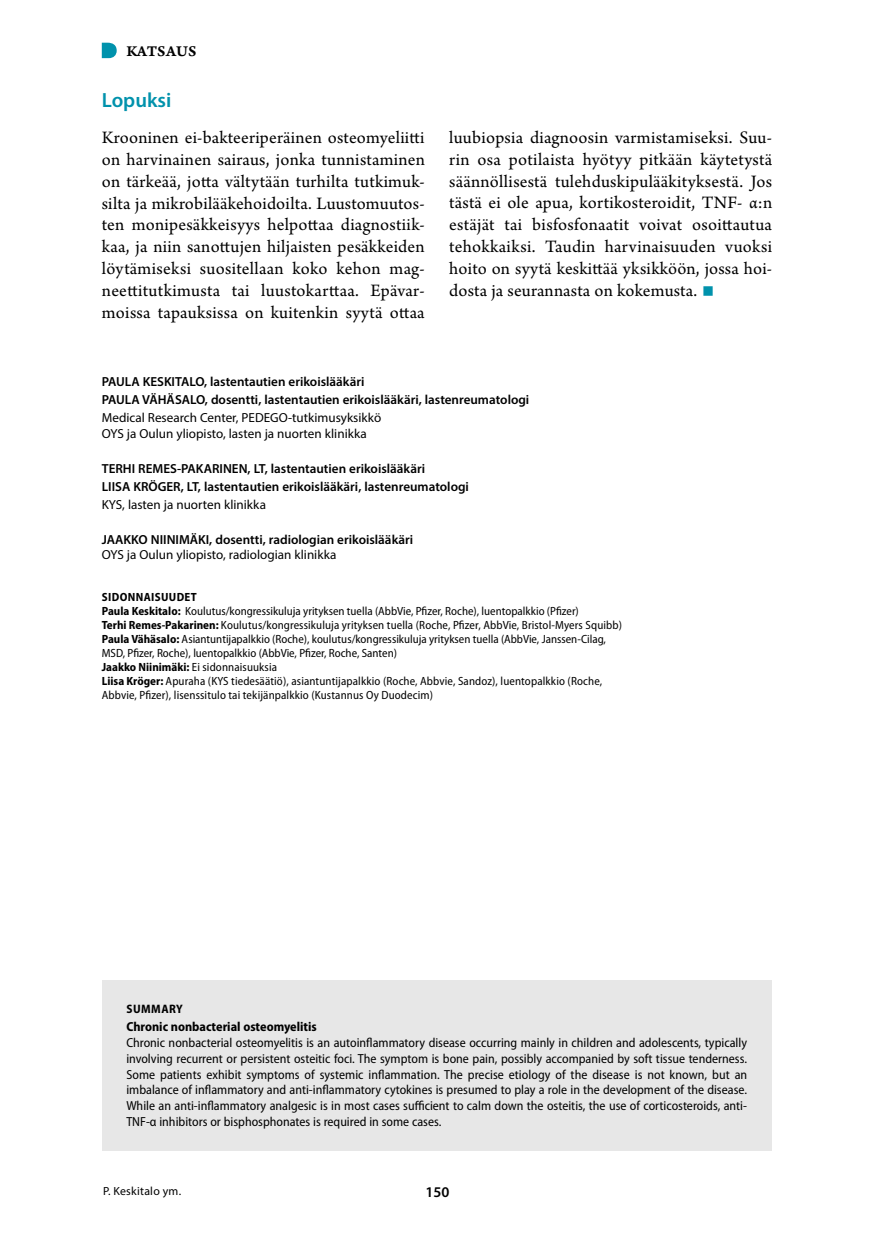
<style>
.page{position:relative;width:874px;height:1241px;background:#fff}
.page>*{position:absolute;margin:0;border:0;box-sizing:border-box;transform-origin:0 0}
.t1{font:42px "Arno Pro";color:#0092ac}
.t2{font:600 20.65px "Myriad Pro";color:#0092ac}
.t3{font:18.38px/21.9px "Arno Pro";letter-spacing:.01em;color:#000;text-align:justify}
.t4{font:15.75px "Arno Pro Smbd Caption";letter-spacing:.005em;color:#000}
.t5{font:600 14.88px "Myriad Pro";color:#000}
.t6{font:semi-condensed 13.12px/15.8px "Myriad Pro";color:#000;text-align:justify}
.t7{font:600 13.12px/18.2px "Myriad Pro";color:#000}
.t8{font:13.12px/15.8px "Myriad Pro";color:#000}
.t9{font:700 semi-condensed 13.12px "Myriad Pro";color:#000}
.t10{font:700 semi-condensed 12.25px "Myriad Pro";letter-spacing:.04em;color:#000}
.t11{font:semi-condensed 11.9px/14px "Myriad Pro";letter-spacing:.005em;color:#000}
.t12{font:11.9px "Myriad Pro";letter-spacing:.02em;color:#000}
.s1{font-weight:700}
</style>
<div class="page">
<svg style="left:102px;top:43px;width:15px;height:15px"></svg>
<div style="left:102px;top:979px;width:669px;height:170px;background:#e7e7e7"></div>
<p class="t4" style="left:126px;top:41px;width:71px">KATSAUS</p>
<p class="t2" style="left:102px;top:86px;width:71px">Lopuksi</p>
<p class="t3" style="left:102px;top:127px;width:324px">Krooninen ei-bakteeriperäinen osteomyeliitti on harvinainen sairaus, jonka tunnistaminen on tärkeää, jotta vältytään turhilta tutkimuk&shy;silta ja mikrobilääkehoidoilta. Luustomuutos&shy;ten monipesäkkeisyys helpottaa diagnostiik&shy;kaa, ja niin sanottujen hiljaisten pesäkkeiden löytämiseksi suositellaan koko kehon mag&shy;neettitutkimusta tai luustokarttaa. Epävar&shy;moissa tapauksissa on kuitenkin syytä ottaa</p>
<p class="t3" style="left:449px;top:127px;width:324px">luubiopsia diagnoosin varmistamiseksi. Suu&shy;rin osa potilaista hyötyy pitkään käytetystä säännöllisestä tulehduskipulääkityksestä. Jos tästä ei ole apua, kortikosteroidit, TNF- α:n estäjät tai bisfosfonaatit voivat osoittautua tehokkaiksi. Taudin harvinaisuuden vuoksi hoito on syytä keskittää yksikköön, jossa hoi&shy;dosta ja seurannasta on kokemusta.</p>
<h1 class="t1" style="left:701px;top:265px;width:15px">■</h1>
<p class="t7" style="left:102px;top:372px;width:429px">PAULA KESKITALO, lastentautien erikoislääkäri<br>PAULA VÄHÄSALO, dosentti, lastentautien erikoislääkäri, lastenreumatologi</p>
<p class="t8" style="left:102px;top:410px;width:281px">Medical Research Center, PEDEGO-tutkimusyksikkö<br>OYS ja Oulun yliopisto, lasten ja nuorten klinikka</p>
<p class="t7" style="left:102px;top:458px;width:368px">TERHI REMES-PAKARINEN, LT, lastentautien erikoislääkäri<br>LIISA KRÖGER, LT, lastentautien erikoislääkäri, lastenreumatologi</p>
<p class="t8" style="left:102px;top:496px;width:166px">KYS, lasten ja nuorten klinikka</p>
<p class="t7" style="left:102px;top:529px;width:313px">JAAKKO NIINIMÄKI, dosentti, radiologian erikoislääkäri</p>
<p class="t8" style="left:102px;top:546px;width:236px">OYS ja Oulun yliopisto, radiologian klinikka</p>
<p class="t11" style="left:102px;top:590px;width:521px"><span class="s1">SIDONNAISUUDET<br>Paula Keskitalo:</span> Koulutus/kongressikuluja yrityksen tuella (AbbVie, Pfizer, Roche), luentopalkkio (Pfizer)<br><span class="s1">Terhi Remes-Pakarinen:</span> Koulutus/kongressikuluja yrityksen tuella (Roche, Pfizer, AbbVie, Bristol-Myers Squibb)<br><span class="s1">Paula Vähäsalo:</span> Asiantuntijapalkkio (Roche), koulutus/kongressikuluja yrityksen tuella (AbbVie, Janssen-Cilag, MSD, Pfizer, Roche), luentopalkkio (AbbVie, Pfizer, Roche, Santen)<br><span class="s1">Jaakko Niinimäki:</span> Ei sidonnaisuuksia<br><span class="s1">Liisa Kröger:</span> Apuraha (KYS tiedesäätiö), asiantuntijapalkkio (Roche, Abbvie, Sandoz), luentopalkkio (Roche, Abbvie, Pfizer), lisenssitulo tai tekijänpalkkio (Kustannus Oy Duodecim)</p>
<p class="t10" style="left:126px;top:1000px;width:58px">SUMMARY</p>
<p class="t9" style="left:126px;top:1018px;width:192px">Chronic nonbacterial osteomyelitis</p>
<p class="t6" style="left:126px;top:1034px;width:622px">Chronic nonbacterial osteomyelitis is an autoinflammatory disease occurring mainly in children and adolescents, typically involving recurrent or persistent osteitic foci. The symptom is bone pain, possibly accompanied by soft tissue tenderness.<br>Some patients exhibit symptoms of systemic inflammation. The precise etiology of the disease is not known, but an imbalance of inflammatory and anti-inflammatory cytokines is presumed to play a role in the development of the disease.<br>While an anti-inflammatory analgesic is in most cases sufficient to calm down the osteitis, the use of corticosteroids, anti-TNF-α inhibitors or bisphosphonates is required in some cases.</p>
<p class="t12" style="left:103px;top:1183px;width:79px">P. Keskitalo ym.</p>
<p class="t5" style="left:425px;top:1182px;width:25px">150</p>
</div>
